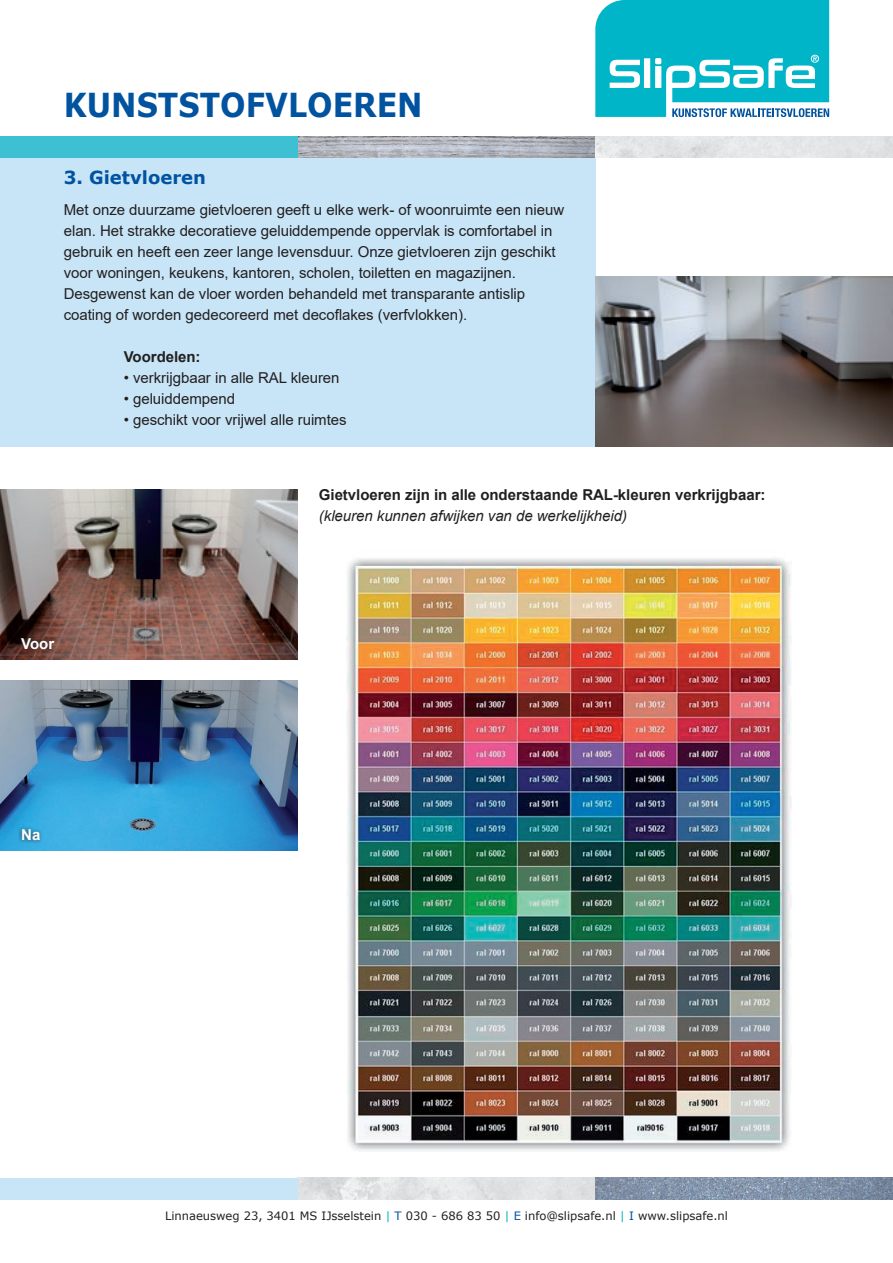
<style>
.page{position:relative;width:893px;height:1263px;background:#fff}
.page>*{position:absolute;margin:0;border:0;box-sizing:border-box;transform-origin:0 0}
.t1{font:700 33px "Verdana";color:#0153a0;scale:.91 1}
.t2{font:700 18px "Verdana";color:#0153a0}
.t3{font:15px/21px "Arial";letter-spacing:-.005em;color:#231f20}
.t4{font:700 15px "Arial";letter-spacing:-.005em;color:#231f20}
.t5{font:italic 15px "Arial";letter-spacing:-.005em;color:#231f20}
.t6{font:700 15px "Arial";letter-spacing:-.005em;color:#fff}
.t7{font:11.55px "Verdana";color:#231f20}
.s1{color:#00b5c8}
.s2{color:#0153a0}
</style>
<div class="page">
<svg style="left:595px;top:0;width:234px;height:117px;background:#32c1d2"></svg>
<img style="left:298px;top:1178px;width:595px;height:21px">
<div style="left:0;top:1178px;width:298px;height:21px;background:#c7e5f7"></div>
<div style="left:0;top:158px;width:595px;height:288px;background:#c7e5f7"></div>
<img style="left:298px;top:136px;width:595px;height:21px">
<div style="left:0;top:136px;width:298px;height:21px;background:#3dc1d2"></div>
<img style="left:595px;top:276px;width:298px;height:170px">
<img style="left:0;top:680px;width:298px;height:170px">
<img style="left:0;top:489px;width:298px;height:170px">
<img style="left:346px;top:558px;width:446px;height:593px">
<div style="left:18px;top:824px;width:26px;height:20px;background:#231f20;opacity:.75"></div>
<div style="left:17px;top:633px;width:41px;height:20px;background:#231f20;opacity:.75"></div>
<h1 class="t1" style="left:64px;top:82px;width:396px">KUNSTSTOFVLOEREN</h1>
<p class="t2" style="left:64px;top:165px;width:144px">3. Gietvloeren</p>
<p class="t3" style="left:64px;top:199px;width:502px">Met onze duurzame gietvloeren geeft u elke werk- of woonruimte een nieuw elan. Het strakke decoratieve geluiddempende oppervlak is comfortabel in gebruik en heeft een zeer lange levensduur. Onze gietvloeren zijn geschikt voor woningen, keukens, kantoren, scholen, toiletten en magazijnen.<br>Desgewenst kan de vloer worden behandeld met transparante antislip coating of worden gedecoreerd met decoflakes (verfvlokken).</p>
<p class="t4" style="left:124px;top:347px;width:78px">Voordelen:</p>
<p class="t3" style="left:124px;top:367px;width:217px">• verkrijgbaar in alle RAL kleuren</p>
<p class="t3" style="left:124px;top:388px;width:113px">• geluiddempend</p>
<p class="t3" style="left:124px;top:409px;width:224px">• geschikt voor vrijwel alle ruimtes</p>
<p class="t4" style="left:319px;top:484px;width:448px">Gietvloeren zijn in alle onderstaande RAL-kleuren verkrijgbaar:</p>
<p class="t5" style="left:319px;top:506px;width:310px">(kleuren kunnen afwijken van de werkelijkheid)</p>
<p class="t6" style="left:21px;top:633px;width:34px">Voor</p>
<p class="t6" style="left:21px;top:824px;width:21px">Na</p>
<p class="t7" style="left:165px;top:1208px;width:564px">Linnaeusweg 23, 3401 MS IJsselstein <span class="s1">|</span> <span class="s2">T</span> 030 - 686 83 50 <span class="s1">|</span> <span class="s2">E</span> info@slipsafe.nl <span class="s1">|</span> <span class="s2">I</span> www.slipsafe.nl</p>
</div>
